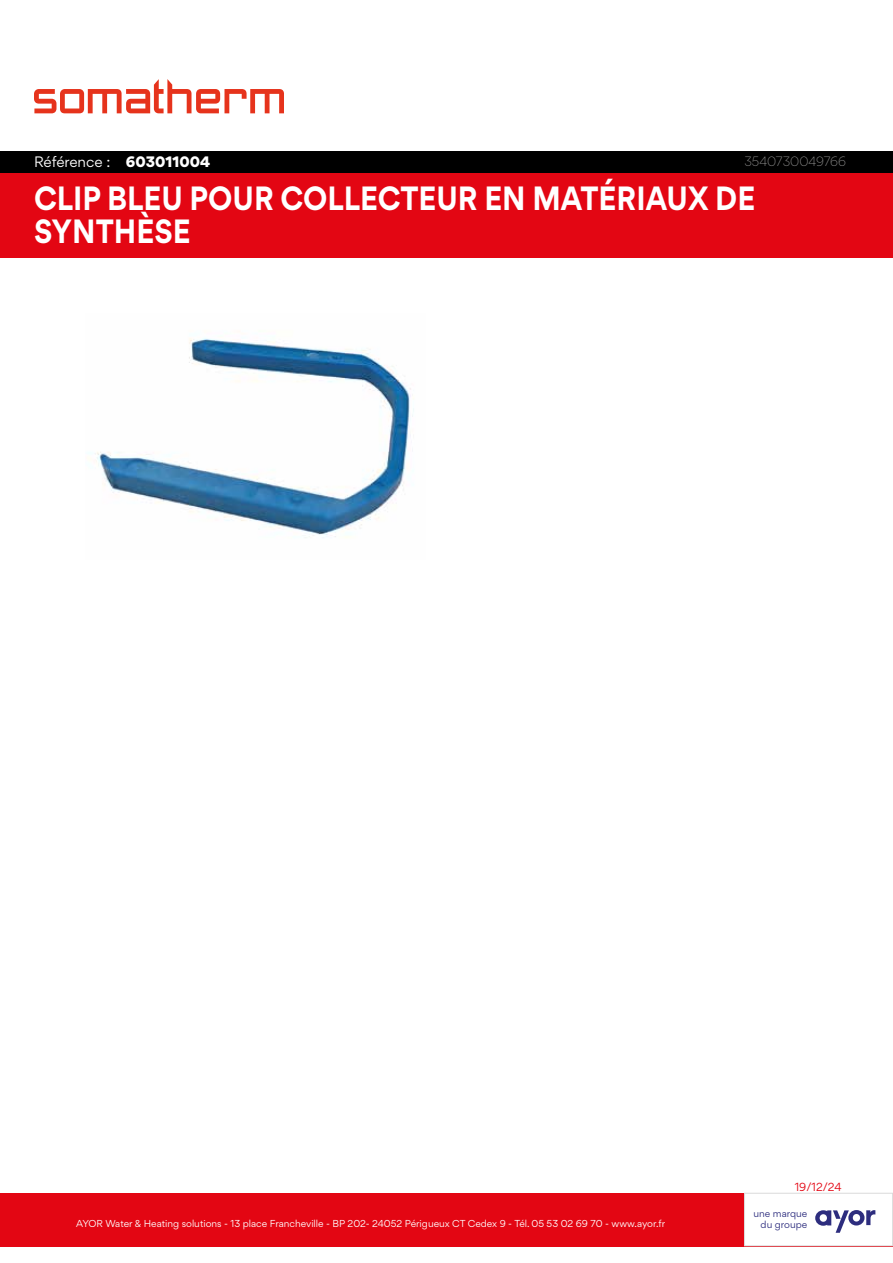
<style>
.page{position:relative;width:893px;height:1263px;background:#fff}
.page>*{position:absolute;margin:0;border:0;box-sizing:border-box;transform-origin:0 0}
.t1{font:700 30px/33px "Gordita";color:#fff;scale:.9 1}
.t2{font:13.5px "Gordita";letter-spacing:-.005em;color:#fff}
.t3{font:300 12px "Gordita";color:#9d9d9c}
.t4{font:10.5px "Gordita";color:#e30613}
.t5{font:9px "Gordita";color:#fff}
.t6{font:9px/10.5px "Gordita";color:#2d2d7e;text-align:right}
.s1{font-weight:900}
</style>
<div class="page">
<div style="left:0;top:1193px;width:893px;height:53px;background:#e30613"></div>
<div style="left:744px;top:1193px;width:149px;height:53px;background:#fff"></div>
<div style="left:744px;top:1193px;width:149px;height:53px;border:1px solid #dadada"></div>
<div style="left:0;top:172px;width:893px;height:85px;background:#e30613"></div>
<svg style="left:815px;top:1210px;width:60px;height:23px"></svg>
<svg style="left:34px;top:79px;width:250px;height:34px"></svg>
<div style="left:0;top:151px;width:893px;height:21px;background:#000"></div>
<img style="left:88px;top:338px;width:326px;height:200px">
<h2 class="t2" style="left:34px;top:152px;width:178px">Référence : <span class="s1">603011004</span></h2>
<h3 class="t3" style="left:744px;top:153px;width:103px">3540730049766</h3>
<h1 class="t1" style="left:34px;top:182px;width:803px">CLIP BLEU POUR COLLECTEUR EN MATÉRIAUX DE<br>SYNTHÈSE</h1>
<p class="t5" style="left:76px;top:1216px;width:590px">AYOR Water &amp; Heating solutions - 13 place Francheville - BP 202- 24052 Périgueux CT Cedex 9 - Tél. 05 53 02 69 70 - www.ayor.fr</p>
<p class="t4" style="left:795px;top:1179px;width:48px">19/12/24</p>
<p class="t6" style="left:754px;top:1208px;width:55px">une marque du groupe</p>
</div>
